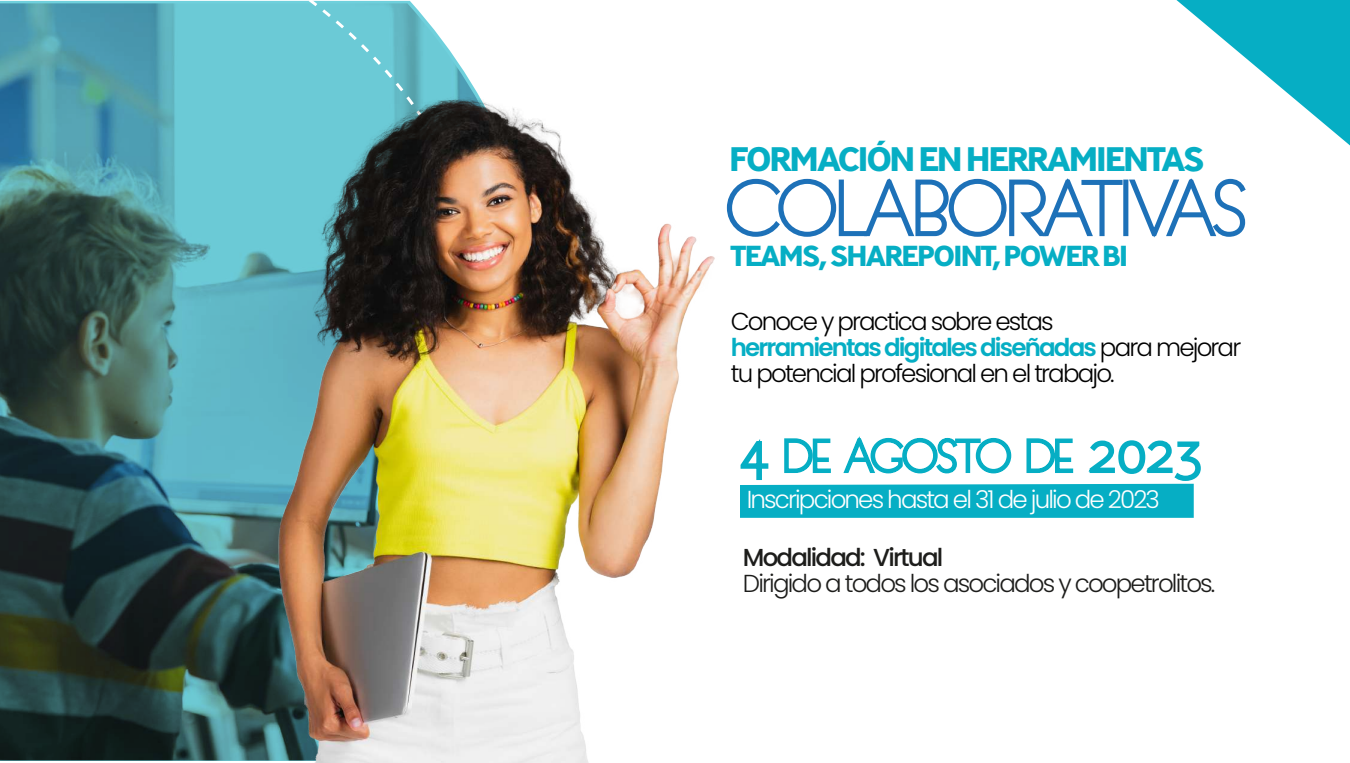
<style>
.page{position:relative;width:1350px;height:763px;background:#fff}
.page>*{position:absolute;margin:0;border:0;box-sizing:border-box;transform-origin:0 0}
.t1{font:700 34px "Ministry";letter-spacing:-.075em;color:#06aec4;scale:1.06 1}
.t2{font:700 28.88px "Ministry";letter-spacing:-.075em;color:#06aec4;scale:1.06 1}
.t3{font:300 24.5px/26.2px "Poppins";letter-spacing:-.075em;color:#000}
.t4{font:300 24.5px "Poppins";letter-spacing:-.075em;color:#1d1d1b}
.t5{font:300 24.5px "Poppins";letter-spacing:-.075em;color:#fff}
.t6{font:500 24.5px "Poppins";letter-spacing:-.075em;color:#1d1d1b}
.s1{font-weight:600;color:#06aec4}
</style>
<div class="page">
<svg style="left:1059px;top:438px;width:142px;height:80px"></svg>
<svg style="left:0;top:0;width:471px;height:760px;background:#46797e"></svg>
<svg style="left:1059px;top:0;width:291px;height:238px"></svg>
<img style="left:76px;top:83px;width:983px;height:679px">
<h1 class="t1" style="left:729px;top:137px;width:451px">FORMACIÓN EN HERRAMIENTAS</h1>
<p class="t2" style="left:730px;top:237px;width:377px">TEAMS, SHAREPOINT, POWER BI</p>
<p class="t3" style="left:731px;top:308px;width:512px">Conoce y practica sobre estas<br><span class="s1">herramientas digitales diseñadas</span> para mejorar tu potencial profesional en el trabajo.</p>
<p class="t5" style="left:747px;top:485px;width:415px">Inscripciones hasta el 31 de julio de 2023</p>
<p class="t6" style="left:743px;top:543px;width:202px">Modalidad: Virtual</p>
<p class="t4" style="left:743px;top:569px;width:474px">Dirigido a todos los asociados y coopetrolitos.</p>
</div>
